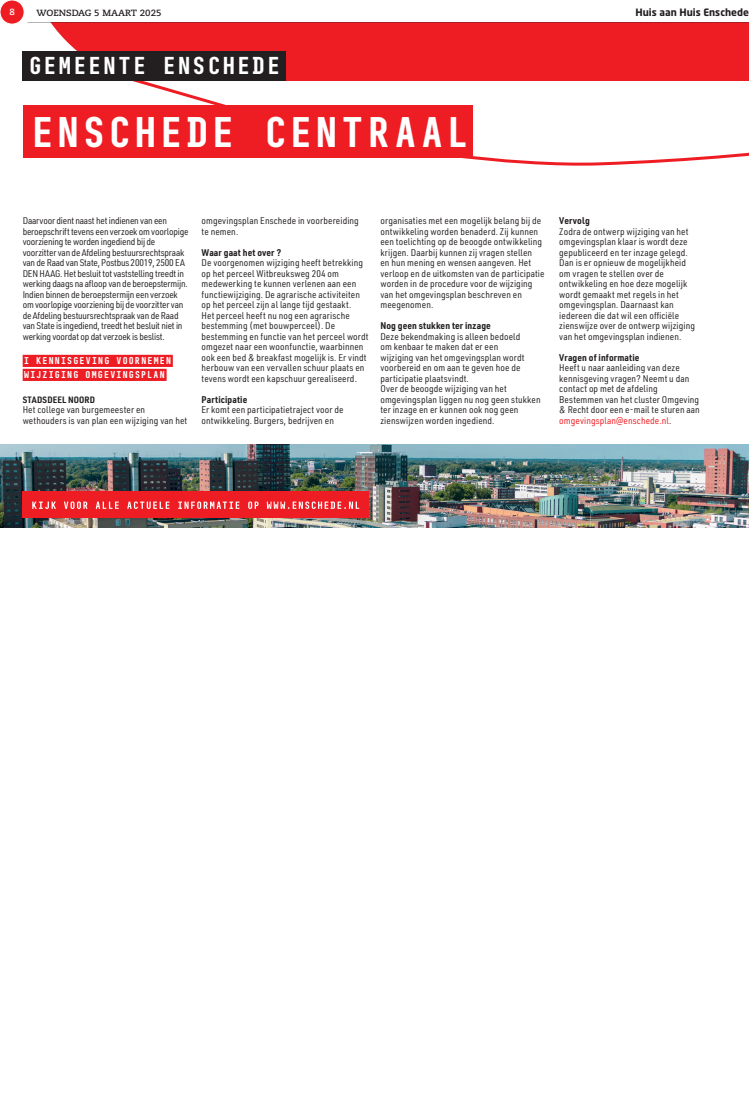
<style>
.page{position:relative;width:749px;height:1106px;background:#fff}
.page>*{position:absolute;margin:0;border:0;box-sizing:border-box;transform-origin:0 0}
.t1{font:700 38.9px "BC Sklonar";letter-spacing:.115em;color:#fff}
.t2{font:700 22.2px "BC Sklonar";letter-spacing:.12em;color:#fff}
.t3{font:700 10px "Neo Sans Std";color:#231f20}
.t4{font:9.5px/10.5px "URWDIN Semi Cond";letter-spacing:.01em;color:#231f20}
.t5{font:9.5px/10.5px "URWDIN Semi Cond";letter-spacing:-.02em;color:#231f20}
.t6{font:700 9.5px "URWDIN Semi Cond";letter-spacing:.01em;color:#231f20}
.t7{font:700 9px/14px "BC Sklonar";letter-spacing:.135em;color:#fff}
.t8{font:700 9px "Caecilia LT Std";color:#231f20}
.t9{font:700 9px "URWDIN Semi Cond";letter-spacing:.015em;color:#231f20}
.t10{font:700 9px "Caecilia LT Std";color:#fff}
.s1{color:#ee1d23}
</style>
<div class="page">
<svg style="left:5px;top:22px;width:743px;height:144px"></svg>
<div style="left:23px;top:105px;width:449px;height:53px;background:#ee1d23"></div>
<div style="left:23px;top:51px;width:263px;height:30px;background:#231f20"></div>
<hr style="left:27px;top:22px;width:721px;height:1px;background:#231f20">
<div style="left:0;top:0;width:24px;height:24px;background:#ee1d23;border:1px solid #fff;border-radius:50%"></div>
<div style="left:23px;top:355px;width:150px;height:12px;background:#ee1d23"></div>
<div style="left:23px;top:369px;width:143px;height:12px;background:#ee1d23"></div>
<img style="left:0;top:445px;width:748px;height:82px">
<div style="left:23px;top:491px;width:346px;height:27px;background:#ee1d23"></div>
<svg style="left:32px;top:501px;width:87px;height:8px"></svg>
<svg style="left:127px;top:501px;width:42px;height:8px"></svg>
<svg style="left:178px;top:501px;width:61px;height:8px"></svg>
<svg style="left:248px;top:501px;width:10px;height:8px"></svg>
<svg style="left:267px;top:501px;width:92px;height:8px"></svg>
<p class="t10" style="left:9px;top:7px;width:7px">8</p>
<p class="t8" style="left:37px;top:7px;width:126px">WOENSDAG 5 MAART 2025</p>
<p class="t3" style="left:635px;top:6px;width:115px">Huis aan Huis Enschede</p>
<h2 class="t2" style="left:29px;top:52px;width:252px">GEMEENTE ENSCHEDE</h2>
<h1 class="t1" style="left:32px;top:108px;width:437px">ENSCHEDE CENTRAAL</h1>
<p class="t5" style="left:23px;top:215px;width:167px">Daarvoor dient naast het indienen van een beroepschrift tevens een verzoek om voorlopige voorziening te worden ingediend bij de voorzitter van de Afdeling bestuursrechtspraak van de Raad van State, Postbus 20019, 2500 EA DEN HAAG. Het besluit tot vaststelling treedt in</p>
<p class="t5" style="left:23px;top:278px;width:167px">werking daags na afloop van de beroepstermijn.</p>
<p class="t5" style="left:23px;top:289px;width:162px">Indien binnen de beroepstermijn een verzoek om voorlopige voorziening bij de voorzitter van de Afdeling bestuursrechtspraak van de Raad van State is ingediend, treedt het besluit niet in werking voordat op dat verzoek is beslist.</p>
<p class="t7" style="left:24px;top:354px;width:148px">I KENNISGEVING VOORNEMEN<br>WIJZIGING OMGEVINGSPLAN</p>
<h3 class="t9" style="left:23px;top:393px;width:74px">STADSDEEL NOORD</h3>
<p class="t4" style="left:23px;top:404px;width:166px">Het college van burgemeester en wethouders is van plan een wijziging van het</p>
<p class="t4" style="left:201px;top:215px;width:159px">omgevingsplan Enschede in voorbereiding te nemen.</p>
<h4 class="t6" style="left:201px;top:246px;width:81px">Waar gaat het over ?</h4>
<p class="t4" style="left:201px;top:257px;width:168px">De voorgenomen wijziging heeft betrekking op het perceel Witbreuksweg 204 om medewerking te kunnen verlenen aan een functiewijziging. De agrarische activiteiten op het perceel zijn al lange tijd gestaakt.<br>Het perceel heeft nu nog een agrarische bestemming (met bouwperceel). De bestemming en functie van het perceel wordt omgezet naar een woonfunctie, waarbinnen ook een bed &amp; breakfast mogelijk is. Er vindt herbouw van een vervallen schuur plaats en tevens wordt een kapschuur gerealiseerd.</p>
<h4 class="t6" style="left:201px;top:393px;width:47px">Participatie</h4>
<p class="t4" style="left:201px;top:404px;width:143px">Er komt een participatietraject voor de ontwikkeling. Burgers, bedrijven en</p>
<p class="t4" style="left:380px;top:215px;width:166px">organisaties met een mogelijk belang bij de ontwikkeling worden benaderd. Zij kunnen een toelichting op de beoogde ontwikkeling krijgen. Daarbij kunnen zij vragen stellen<br>en hun mening en wensen aangeven. Het verloop en de uitkomsten van de participatie worden in de procedure voor de wijziging van het omgevingsplan beschreven en meegenomen.</p>
<h4 class="t6" style="left:380px;top:319px;width:112px">Nog geen stukken ter inzage</h4>
<p class="t4" style="left:380px;top:331px;width:162px">Deze bekendmaking is alleen bedoeld<br>om kenbaar te maken dat er een<br>wijziging van het omgevingsplan wordt voorbereid en om aan te geven hoe de participatie plaatsvindt.<br>Over de beoogde wijziging van het omgevingsplan liggen nu nog geen stukken ter inzage en er kunnen ook nog geen zienswijzen worden ingediend.</p>
<h4 class="t6" style="left:559px;top:214px;width:32px">Vervolg</h4>
<p class="t4" style="left:559px;top:226px;width:131px">Zodra de ontwerp wijziging van het omgevingsplan klaar is wordt deze gepubliceerd en ter inzage gelegd.<br>Dan is er opnieuw de mogelijkheid om vragen te stellen over de ontwikkeling en hoe deze mogelijk wordt gemaakt met regels in het omgevingsplan. Daarnaast kan</p>
<p class="t4" style="left:559px;top:310px;width:121px">iedereen die dat wil een officiële</p>
<p class="t4" style="left:559px;top:320px;width:137px">zienswijze over de ontwerp wijziging van het omgevingsplan indienen.</p>
<h4 class="t6" style="left:559px;top:351px;width:82px">Vragen of informatie</h4>
<p class="t4" style="left:559px;top:362px;width:142px">Heeft u naar aanleiding van deze kennisgeving vragen? Neemt u dan contact op met de afdeling<br>Bestemmen van het cluster Omgeving &amp; Recht door een e-mail te sturen aan <span class="s1">omgevingsplan@enschede.nl</span>.</p>
</div>
